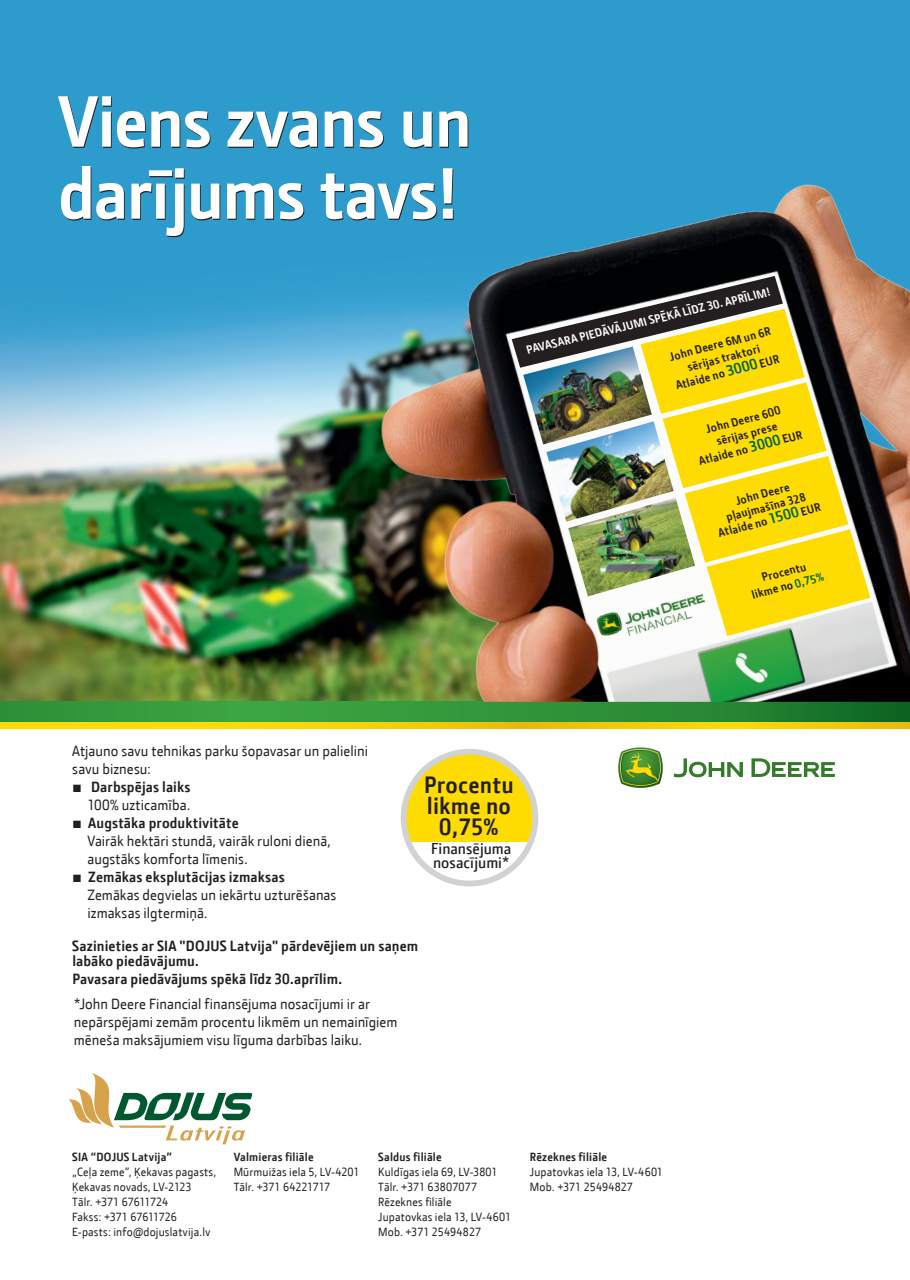
<style>
.page{position:relative;width:910px;height:1280px;background:#fff}
.page>*{position:absolute;margin:0;border:0;box-sizing:border-box;transform-origin:0 0}
.t1{font:700 73.2px/72px "JD Sans";letter-spacing:-.025em;color:#fff}
.t2{font:700 24px/21px "JD Sans";letter-spacing:.01em;color:#231f20;text-align:center}
.t3{font:600 15.9px/13.5px "JD Sans";color:#231f20}
.t4{font:15px/18px "JD Sans";letter-spacing:.005em;color:#231f20}
.t5{font:700 15px/15px "JD Sans";letter-spacing:.005em;color:#231f20}
.t6{font:12px/15px "JD Sans";letter-spacing:.01em;color:#231f20}
.t7{font:700 12px/14.7px "JD Sans";letter-spacing:.015em;color:#231f20;text-align:center}
.t8{font:700 12px "JD Sans";color:#fff}
.s1{font-size:15px;color:#00652e}
.s2{color:#00652e}
.s3{font-weight:700}
</style>
<div class="page">
<img style="left:0;top:0;width:910px;height:702px">
<svg style="left:0;top:702px;width:910px;height:20px;background:#2d9037"></svg>
<svg style="left:0;top:722px;width:910px;height:7px;background:#f7cf03"></svg>
<svg style="left:674px;top:758px;width:161px;height:19px"></svg>
<svg style="left:618px;top:747px;width:45px;height:41px;background:#75a249"></svg>
<img style="left:361px;top:161px;width:549px;height:541px">
<svg style="left:404px;top:755px;width:131px;height:87px;background:#fcde28"></svg>
<div style="left:401px;top:749px;width:137px;height:137px;border:6px solid #d1d2d4;border-radius:50%"></div>
<svg style="left:70px;top:1073px;width:182px;height:71px"></svg>
<img style="left:512px;top:276px;width:359px;height:360px">
<img style="left:595px;top:587px;width:113px;height:56px">
<h1 class="t1" style="left:58px;top:83px;width:416px">Viens zvans un darījums tavs!</h1>
<p class="t8" style="left:525px;top:343px;width:252px;rotate:-14deg">Pavasara piedāvājumi spēkā līdz 30. ap rīlim!</p>
<p class="t7" style="left:667px;top:349px;width:108px;rotate:-14deg">John Deere 6M un 6R sērijas traktori<br>Atlaide no <span class="s1">3000</span> EUR</p>
<p class="t7" style="left:690px;top:425px;width:108px;rotate:-14deg">John Deere 600 sērijas prese<br>Atlaide no <span class="s1">3000</span> EUR</p>
<p class="t7" style="left:710px;top:499px;width:107px;line-height:13.6px;rotate:-14deg">John Deere pļaujmašīna 328<br>Atlaide no <span class="s1">1500</span> EUR</p>
<p class="t7" style="left:747px;top:573px;width:75px;rotate:-14deg">Procentu likme no <span class="s2">0,75%</span></p>
<p class="t4" style="left:72px;top:741px;width:297px">Atjauno savu tehnikas parku šopavasar un palielini savu biznesu:</p>
<p class="t4" style="left:72px;top:777px;width:120px;text-align:right">■ <span class="s3">Darbspējas laiks<br></span>100% uzticamība.</p>
<p class="t4" style="left:87px;top:813px;width:245px;text-indent:-15px">■ <span class="s3">Augstāka produktivitāte<br></span>Vairāk hektāri stundā, vairāk ruloni dienā, augstāks komforta līmenis.</p>
<p class="t4" style="left:87px;top:867px;width:251px;text-indent:-15px">■ <span class="s3">Zemākas eksplutācijas izmaksas<br></span>Zemākas degvielas un iekārtu uzturēšanas izmaksas ilgtermiņā.</p>
<p class="t5" style="left:72px;top:938px;width:347px">Sazinieties ar SIA "DOJUS Latvija" pārdevējiem un saņem labāko piedāvājumu.</p>
<p class="t5" style="left:72px;top:971px;width:272px">Pavasara piedāvājums spēkā līdz 30.aprīlim.</p>
<p class="t4" style="left:74px;top:995px;width:325px">*John Deere Financial finansējuma nosacījumi ir ar nepārspējami zemām procentu likmēm un nemainīgiem mēneša maksājumiem visu līguma darbības laiku.</p>
<h2 class="t2" style="left:424px;top:774px;width:91px">Procentu likme no<br>0,75%</h2>
<p class="t3" style="left:431px;top:841px;width:82px">Finansējuma nosacījumi*</p>
<p class="t7" style="left:72px;top:1149px;width:102px">SIA “DOJUS Latvija”</p>
<p class="t6" style="left:72px;top:1164px;width:146px">„Ceļa zeme”, Ķekavas pagasts,<br>Ķekavas novads, LV-2123<br>Tālr. +371 67611724<br>Fakss: +371 67611726<br>E-pasts: info@dojuslatvija.lv</p>
<p class="t7" style="left:234px;top:1149px;width:81px">Valmieras filiāle</p>
<p class="t6" style="left:234px;top:1164px;width:127px">Mūrmuižas iela 5, LV-4201<br>Tālr. +371 64221717</p>
<p class="t7" style="left:378px;top:1149px;width:65px">Saldus filiāle</p>
<p class="t6" style="left:378px;top:1164px;width:134px">Kuldīgas iela 69, LV-3801<br>Tālr. +371 63807077<br>Rēzeknes filiāle<br>Jupatovkas iela 13, LV-4601<br>Mob. +371 25494827</p>
<p class="t7" style="left:530px;top:1149px;width:79px">Rēzeknes filiāle</p>
<p class="t6" style="left:530px;top:1164px;width:134px">Jupatovkas iela 13, LV-4601<br>Mob. +371 25494827</p>
</div>
